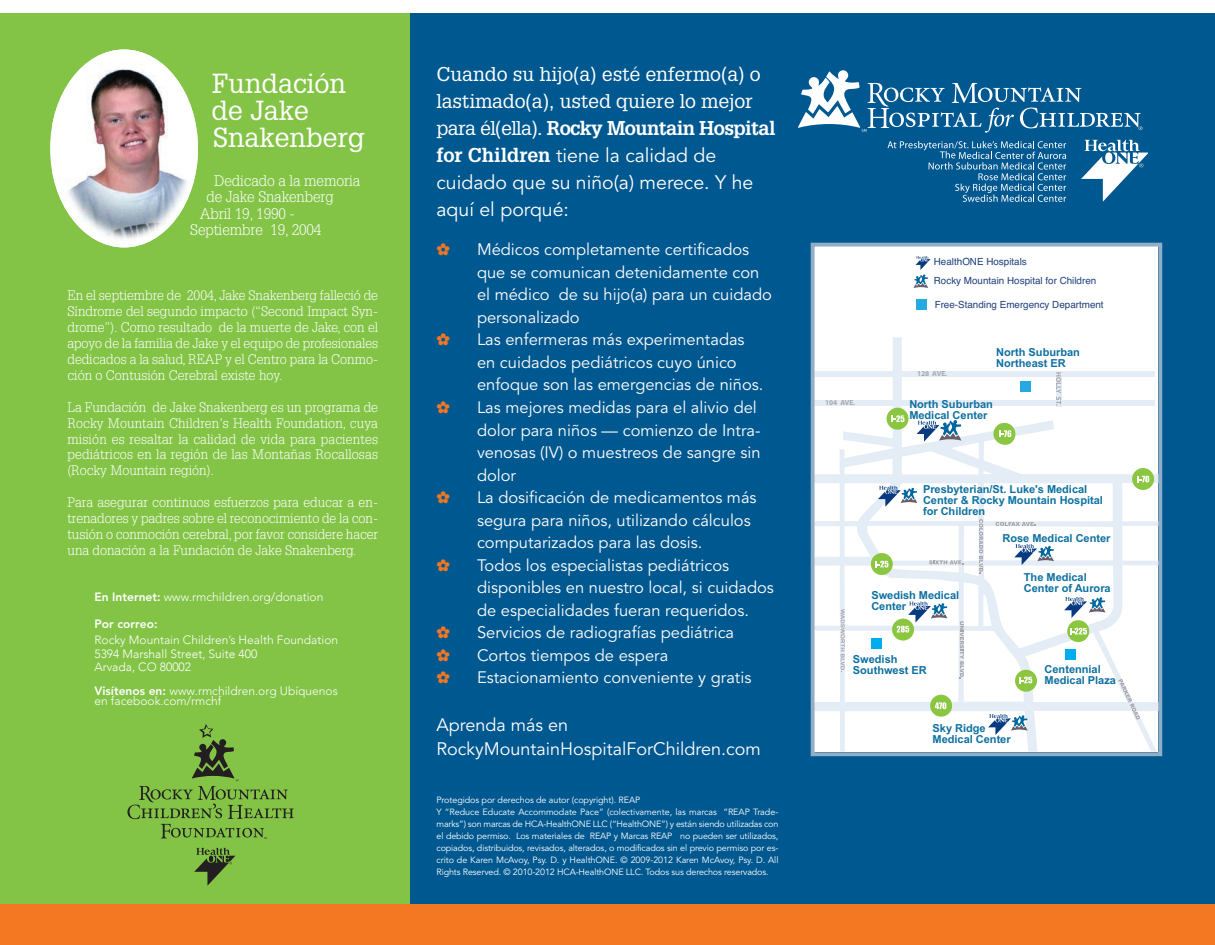
<style>
.page{position:relative;width:1215px;height:945px;background:#fff}
.page>*{position:absolute;margin:0;border:0;box-sizing:border-box;transform-origin:0 0}
.t1{font:27px/27px "Glypha LT Std";color:#fff}
.t2{font:19.5px/27px "Glypha LT Std";letter-spacing:-.005em;color:#fff}
.t3{font:19.5px/27px "Avenir";color:#fff}
.t4{font:18px/24px "Avenir";color:#fff}
.t5{font:16.5px/22.5px "Avenir";color:#fff}
.t6{font:300 15px "Glypha LT Std";letter-spacing:-.005em;color:#fff}
.t7{font:300 13.5px/15.9px "Glypha LT Std";color:#fff;text-align:justify}
.t8{font:300 12px/13.5px "Avenir";color:#fff}
.t9{font:800 12px "Avenir";color:#fff}
.t10{font:700 11.1px/11.1px "Arial";letter-spacing:-.005em;color:#0e70a1}
.t11{font:9.9px/19.6px "Helvetica";color:#1e3f7c}
.t12{font:9px/12px "Avenir";letter-spacing:-.015em;color:#fff}
.t13{font:700 7.35px "Myriad Pro";color:#a8a9ad}
.s1{font-weight:800}
.s2{font-weight:700}
.s3{font-family:"Glypha LT Std";font-weight:700}
</style>
<div class="page">
<div style="left:14px;top:14px;width:1201px;height:922px;background:#005890"></div>
<div style="left:0;top:14px;width:410px;height:924px;background:#83c447"></div>
<div style="left:0;top:904px;width:1215px;height:41px;background:#f47721"></div>
<img style="left:52px;top:50px;width:146px;height:197px">
<svg style="left:1081px;top:140px;width:67px;height:62px"></svg>
<svg style="left:798px;top:70px;width:345px;height:63px"></svg>
<svg style="left:888px;top:141px;width:178px;height:61px"></svg>
<div style="left:815px;top:247px;width:343px;height:505px;background:#fff"></div>
<svg style="left:816px;top:337px;width:341px;height:414px"></svg>
<div style="left:887px;top:408px;width:22px;height:22px;background:#8bc640;border-radius:50%"></div>
<div style="left:1132px;top:468px;width:22px;height:22px;background:#8bc640;border-radius:50%"></div>
<div style="left:993px;top:423px;width:22px;height:22px;background:#8bc640;border-radius:50%"></div>
<svg style="left:999px;top:430px;width:12px;height:7px"></svg>
<svg style="left:1137px;top:476px;width:12px;height:6px"></svg>
<svg style="left:892px;top:415px;width:12px;height:7px"></svg>
<div style="left:1015px;top:670px;width:22px;height:22px;background:#8bc640;border-radius:50%"></div>
<svg style="left:1019px;top:677px;width:13px;height:6px"></svg>
<div style="left:871px;top:553px;width:22px;height:22px;background:#8bc640;border-radius:50%"></div>
<div style="left:892px;top:619px;width:22px;height:22px;background:#8bc640;border-radius:50%"></div>
<div style="left:930px;top:695px;width:22px;height:22px;background:#8bc640;border-radius:50%"></div>
<svg style="left:935px;top:702px;width:11px;height:7px"></svg>
<div style="left:1067px;top:620px;width:22px;height:22px;background:#8bc640;border-radius:50%"></div>
<svg style="left:1070px;top:628px;width:17px;height:7px"></svg>
<svg style="left:996px;top:522px;width:40px;height:4px"></svg>
<svg style="left:929px;top:560px;width:34px;height:4px"></svg>
<svg style="left:979px;top:519px;width:4px;height:54px"></svg>
<svg style="left:960px;top:621px;width:4px;height:57px"></svg>
<svg style="left:1118px;top:679px;width:22px;height:40px"></svg>
<svg style="left:841px;top:609px;width:4px;height:63px"></svg>
<svg style="left:876px;top:561px;width:12px;height:7px"></svg>
<svg style="left:917px;top:420px;width:44px;height:22px"></svg>
<svg style="left:878px;top:486px;width:39px;height:21px"></svg>
<svg style="left:897px;top:602px;width:50px;height:31px"></svg>
<svg style="left:1014px;top:544px;width:40px;height:21px"></svg>
<svg style="left:1064px;top:597px;width:41px;height:21px"></svg>
<svg style="left:988px;top:714px;width:40px;height:21px"></svg>
<div style="left:815px;top:371px;width:340px;height:6px;background:#e4ecf5"></div>
<svg style="left:914px;top:256px;width:17px;height:32px"></svg>
<div style="left:815px;top:400px;width:340px;height:6px;background:#e4ecf5"></div>
<div style="left:1056px;top:373px;width:5px;height:34px;background:#e4ecf5"></div>
<svg style="left:1056px;top:372px;width:5px;height:34px"></svg>
<div style="left:916px;top:299px;width:11px;height:10px;background:#24aae1"></div>
<div style="left:1020px;top:381px;width:11px;height:10px;background:#24aae1"></div>
<div style="left:1065px;top:649px;width:11px;height:11px;background:#00aeef"></div>
<div style="left:871px;top:638px;width:10px;height:11px;background:#00aeef"></div>
<div style="left:811px;top:243px;width:351px;height:513px;border:4px solid #92adc6"></div>
<svg style="left:194px;top:848px;width:42px;height:38px"></svg>
<svg style="left:127px;top:724px;width:167px;height:115px"></svg>
<hr style="left:586px;top:0;width:42px;height:1px;background:#000">
<hr style="left:586px;top:944px;width:42px;height:1px;background:#000">
<hr style="left:0;top:452px;width:1px;height:42px;background:#000">
<hr style="left:1214px;top:452px;width:1px;height:42px;background:#000">
<h1 class="t1" style="left:211px;top:70px;width:155px">Fundación de Jake<br>Snakenberg</h1>
<p class="t6" style="left:214px;top:175px;width:148px">Dedicado a la memoria</p>
<p class="t6" style="left:206px;top:191px;width:129px">de Jake Snakenberg</p>
<p class="t6" style="left:200px;top:208px;width:97px">Abril 19, 1990 -</p>
<p class="t6" style="left:190px;top:224px;width:133px">Septiembre 19, 2004</p>
<p class="t7" style="left:68px;top:289px;width:312px">En el septiembre de 2004, Jake Snakenberg falleció de Síndrome del segundo impacto (“Second Impact Syn&shy;drome”). Como resultado de la muerte de Jake, con el apoyo de la familia de Jake y el equipo de profesionales dedicados a la salud, REAP y el Centro para la Conmo&shy;ción o Contusión Cerebral existe hoy.</p>
<p class="t7" style="left:68px;top:400px;width:312px">La Fundación de Jake Snakenberg es un programa de Rocky Mountain Children’s Health Foundation, cuya misión es resaltar la calidad de vida para pacientes pediátricos en la región de las Montañas Rocallosas (Rocky Mountain región).</p>
<p class="t7" style="left:68px;top:496px;width:312px">Para asegurar continuos esfuerzos para educar a en&shy;trenadores y padres sobre el reconocimiento de la con&shy;tusión o conmoción cerebral, por favor considere hacer una donación a la Fundación de Jake Snakenberg.</p>
<p class="t8" style="left:94px;top:590px;width:230px"><span class="s1">En Internet:</span> www.rmchildren.org/donation</p>
<p class="t9" style="left:94px;top:619px;width:65px">Por correo:</p>
<p class="t8" style="left:94px;top:633px;width:245px">Rocky Mountain Children’s Health Foundation<br>5394 Marshall Street, Suite 400<br>Arvada, CO 80002</p>
<p class="t8" style="left:94px;top:686px;width:245px;line-height:9.6px"><span class="s1">Visítenos en:</span> www.rmchildren.org Ubíquenos en facebook.com/rmchf</p>
<h2 class="t2" style="left:436px;top:61px;width:341px">Cuando su hijo(a) esté enfermo(a) o lastimado(a), usted quiere lo mejor para él(ella). <span class="s2">Rocky Mountain Hospital</span></h2>
<h2 class="t3" style="left:436px;top:143px;width:318px"><span class="s3">for Children</span> tiene la calidad de cuidado que su niño(a) merece. Y he aquí el porqué:</h2>
<p class="t5" style="left:477px;top:239px;width:296px">Médicos completamente certificados que se comunican detenidamente con el médico de su hijo(a) para un cuidado personalizado</p>
<p class="t5" style="left:477px;top:329px;width:288px">Las enfermeras más experimentadas en cuidados pediátricos cuyo único enfoque son las emergencias de niños.</p>
<p class="t5" style="left:477px;top:396px;width:285px">Las mejores medidas para el alivio del dolor para niños — comienzo de Intra&shy;venosas (IV) o muestreos de sangre sin dolor</p>
<p class="t5" style="left:477px;top:486px;width:281px">La dosificación de medicamentos más segura para niños, utilizando cálculos computarizados para las dosis.</p>
<p class="t5" style="left:477px;top:554px;width:299px">Todos los especialistas pediátricos disponibles en nuestro local, si cuidados de especialidades fueran requeridos.</p>
<p class="t5" style="left:477px;top:621px;width:259px">Servicios de radiografías pediátrica</p>
<p class="t5" style="left:477px;top:644px;width:193px">Cortos tiempos de espera</p>
<p class="t5" style="left:477px;top:666px;width:276px">Estacionamiento conveniente y gratis</p>
<h3 class="t4" style="left:436px;top:713px;width:326px">Aprenda más en<br>RockyMountainHospitalForChildren.com</h3>
<p class="t12" style="left:436px;top:794px;width:343px">Protegidos por derechos de autor (copyright). REAP<br>Y “Reduce Educate Accommodate Pace” (colectivamente, las marcas “REAP Trade&shy;marks”) son marcas de HCA-HealthONE LLC (“HealthONE”) y están siendo utilizadas con el debido permiso. Los materiales de REAP y Marcas REAP no pueden ser utilizados, copiados, distribuidos, revisados, alterados, o modificados sin el previo permiso por es&shy;crito de Karen McAvoy, Psy. D. y HealthONE. © 2009-2012 Karen McAvoy, Psy. D. All Rights Reserved. © 2010-2012 HCA-HealthONE LLC. Todos sus derechos reservados.</p>
<p class="t11" style="left:934px;top:252px;width:164px">HealthONE Hospitals<br>Rocky Mountain Hospital for Children</p>
<p class="t11" style="left:935px;top:295px;width:171px">Free-Standing Emergency Department</p>
<p class="t13" style="left:917px;top:371px;width:32px">128 AVE.</p>
<p class="t10" style="left:996px;top:347px;width:85px">North Suburban<br>Northeast ER</p>
<p class="t13" style="left:825px;top:400px;width:32px">104 AVE.</p>
<p class="t10" style="left:909px;top:399px;width:85px">North Suburban<br>Medical Center</p>
<p class="t10" style="left:923px;top:484px;width:181px">Presbyterian/St. Luke's Medical<br>Center &amp; Rocky Mountain Hospital for Children</p>
<p class="t10" style="left:1002px;top:533px;width:109px">Rose Medical Center</p>
<p class="t10" style="left:1024px;top:572px;width:88px">The Medical<br>Center of Aurora</p>
<p class="t10" style="left:871px;top:590px;width:89px">Swedish Medical<br>Center</p>
<p class="t10" style="left:853px;top:653px;width:75px">Swedish<br>Southwest ER</p>
<p class="t10" style="left:933px;top:723px;width:80px">Sky Ridge<br>Medical Center</p>
<p class="t10" style="left:1045px;top:664px;width:73px">Centennial<br>Medical Plaza</p>
</div>
